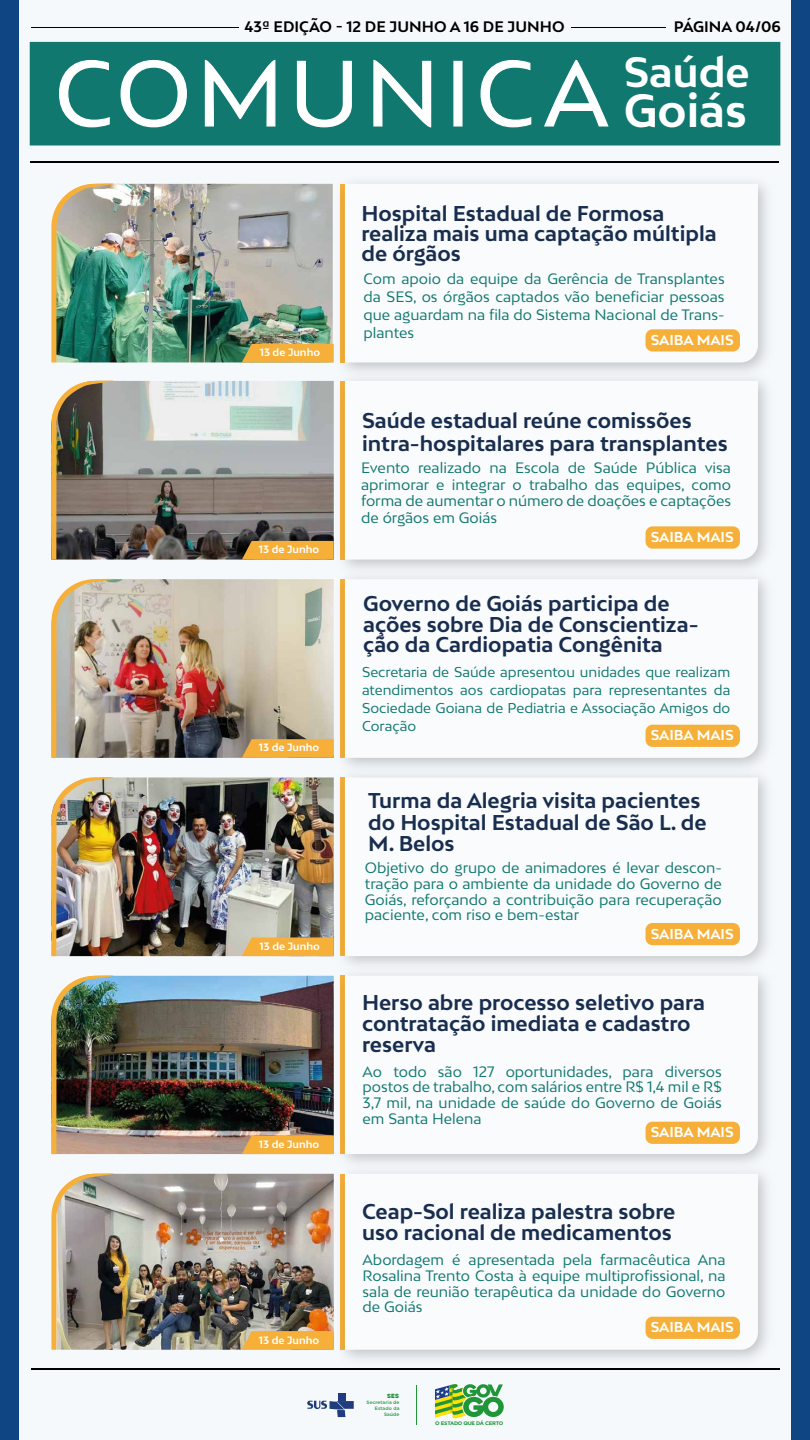
<style>
.page{position:relative;width:810px;height:1440px;background:#fff}
.page>*{position:absolute;margin:0;border:0;box-sizing:border-box;transform-origin:0 0}
.t1{font:700 44.1px "Bw Mitga";color:#fff}
.t2{font:700 40.12px "Bw Mitga";color:#fff}
.t3{font:700 20.25px/21.1px "Bw Mitga";color:#192e4e}
.t4{font:700 14.4px "Bw Mitga";color:#000}
.t5{font:14.25px/15.7px "Bw Mitga";color:#117870;text-align:justify}
.t6{font:700 13.58px "Bw Mitga";color:#fff}
.t7{font:13.5px/18.1px "Bw Mitga";color:#117870;text-align:justify}
.t8{font:700 10.05px "Bw Mitga";color:#fff}
.t9{font:5.78px "Heavitas";color:#209638}
.t10{font:700 5.1px "Gotham";letter-spacing:-.045em;color:#209638;scale:1.05 1}
.t11{font:500 4.72px/5.7px "Gotham";letter-spacing:.025em;color:#209638;text-align:right}
</style>
<div class="page">
<div style="left:7px;top:0;width:795px;height:1440px;background:#f6f9fc"></div>
<div style="left:0;top:0;width:19px;height:1440px;background:#0f4582"></div>
<div style="left:791px;top:0;width:19px;height:1440px;background:#0f4582"></div>
<div style="left:30px;top:42px;width:750px;height:104px;background:#117870;border:3px solid #117870"></div>
<hr style="left:31px;top:27px;width:207px;height:1px;background:#000">
<hr style="left:571px;top:27px;width:95px;height:1px;background:#000">
<hr style="left:30px;top:161px;width:749px;height:1px;background:#000">
<svg style="left:59px;top:59px;width:51px;height:69px"></svg>
<svg style="left:120px;top:59px;width:67px;height:69px"></svg>
<svg style="left:204px;top:59px;width:72px;height:68px"></svg>
<svg style="left:296px;top:60px;width:56px;height:68px"></svg>
<svg style="left:373px;top:59px;width:59px;height:69px"></svg>
<div style="left:453px;top:61px;width:10px;height:66px;background:#fff;border:1px solid #fff"></div>
<svg style="left:480px;top:59px;width:52px;height:69px"></svg>
<svg style="left:544px;top:59px;width:65px;height:68px"></svg>
<hr style="left:31px;top:1368px;width:749px;height:2px;background:#000">
<img style="left:331px;top:182px;width:436px;height:185px">
<svg style="left:345px;top:184px;width:413px;height:178px"></svg>
<img style="left:116px;top:184px;width:217px;height:178px">
<img style="left:51px;top:183px;width:65px;height:179px">
<div style="left:646px;top:329px;width:94px;height:23px;background:#f6b03a;border-radius:7px"></div>
<div style="left:242px;top:344px;width:92px;height:18px;background:#f6b03a"></div>
<img style="left:340px;top:367px;width:427px;height:199px">
<svg style="left:345px;top:381px;width:413px;height:179px"></svg>
<img style="left:116px;top:381px;width:218px;height:179px">
<img style="left:51px;top:380px;width:65px;height:180px">
<div style="left:646px;top:526px;width:94px;height:23px;background:#f6b03a;border-radius:7px"></div>
<svg style="left:242px;top:541px;width:92px;height:19px;background:#e7a639"></svg>
<img style="left:340px;top:566px;width:427px;height:198px">
<svg style="left:345px;top:579px;width:413px;height:179px"></svg>
<img style="left:116px;top:579px;width:218px;height:179px">
<img style="left:51px;top:578px;width:65px;height:180px">
<div style="left:646px;top:725px;width:94px;height:22px;background:#f6b03a;border-radius:7px"></div>
<svg style="left:242px;top:739px;width:92px;height:19px;background:#edac3e"></svg>
<img style="left:331px;top:764px;width:436px;height:198px">
<svg style="left:345px;top:777px;width:413px;height:179px"></svg>
<img style="left:116px;top:777px;width:218px;height:179px">
<img style="left:51px;top:777px;width:65px;height:179px">
<div style="left:646px;top:923px;width:94px;height:22px;background:#f6b03a;border-radius:7px"></div>
<svg style="left:242px;top:937px;width:92px;height:19px;background:#f0b042"></svg>
<img style="left:331px;top:962px;width:436px;height:198px">
<svg style="left:345px;top:976px;width:413px;height:178px"></svg>
<img style="left:116px;top:976px;width:218px;height:178px">
<img style="left:51px;top:975px;width:65px;height:179px">
<div style="left:646px;top:1122px;width:94px;height:22px;background:#f6b03a;border-radius:7px"></div>
<svg style="left:242px;top:1135px;width:92px;height:19px;background:#f0ac3e"></svg>
<img style="left:331px;top:1160px;width:436px;height:199px">
<svg style="left:345px;top:1174px;width:413px;height:176px"></svg>
<img style="left:116px;top:1174px;width:218px;height:176px">
<img style="left:51px;top:1173px;width:65px;height:177px">
<div style="left:646px;top:1317px;width:94px;height:22px;background:#f6b03a;border-radius:7px"></div>
<svg style="left:242px;top:1331px;width:92px;height:19px;background:#f2b041"></svg>
<div style="left:338px;top:1393px;width:8px;height:7px;background:#1f3c7d"></div>
<svg style="left:307px;top:1401px;width:47px;height:16px"></svg>
<hr style="left:416px;top:1385px;width:1px;height:40px;background:#209638">
<svg style="left:435px;top:1384px;width:69px;height:35px"></svg>
<p class="t4" style="left:245px;top:17px;width:321px">43ª EDIÇÃO - 12 DE JUNHO A 16 DE JUNHO</p>
<p class="t4" style="left:674px;top:17px;width:109px">PÁGINA 04/06</p>
<h2 class="t2" style="left:624px;top:45px;width:127px">Saúde</h2>
<h1 class="t1" style="left:624px;top:81px;width:125px">Goiás</h1>
<p class="t8" style="left:260px;top:345px;width:62px">13 de Junho</p>
<p class="t8" style="left:259px;top:543px;width:62px">13 de Junho</p>
<p class="t8" style="left:259px;top:741px;width:62px">13 de Junho</p>
<p class="t8" style="left:260px;top:940px;width:62px">13 de Junho</p>
<p class="t8" style="left:259px;top:1137px;width:62px">13 de Junho</p>
<p class="t8" style="left:259px;top:1334px;width:62px">13 de Junho</p>
<h3 class="t3" style="left:362px;top:203px;width:357px;line-height:20.1px">Hospital Estadual de Formosa realiza mais uma captação múltipla de órgãos</h3>
<p class="t5" style="left:363px;top:269px;width:363px;line-height:18.1px">Com apoio da equipe da Gerência de Transplantes da SES, os órgãos captados vão beneficiar pessoas que aguardam na fila do Sistema Nacional de Trans&shy;plantes</p>
<p class="t6" style="left:651px;top:331px;width:85px">SAIBA MAIS</p>
<h3 class="t3" style="left:362px;top:408px;width:367px;line-height:23.1px">Saúde estadual reúne comissões intra-hospitalares para transplantes</h3>
<p class="t5" style="left:361px;top:459px;width:371px;line-height:16.6px">Evento realizado na Escola de Saúde Pública visa aprimorar e integrar o trabalho das equipes, como forma de aumentar o número de doações e captações de órgãos em Goiás</p>
<p class="t6" style="left:651px;top:528px;width:85px">SAIBA MAIS</p>
<h3 class="t3" style="left:363px;top:593px;width:337px;line-height:20.4px">Governo de Goiás participa de ações sobre Dia de Conscientiza&shy;ção da Cardiopatia Congênita</h3>
<p class="t7" style="left:362px;top:662px;width:370px">Secretaria de Saúde apresentou unidades que realizam atendimentos aos cardiopatas para representantes da Sociedade Goiana de Pediatria e Associação Amigos do Coração</p>
<p class="t6" style="left:651px;top:726px;width:85px">SAIBA MAIS</p>
<h3 class="t3" style="left:368px;top:790px;width:340px;line-height:21.4px">Turma da Alegria visita pacientes do Hospital Estadual de São L. de<br>M. Belos</h3>
<p class="t5" style="left:365px;top:860px;width:359px">Objetivo do grupo de animadores é levar descon&shy;tração para o ambiente da unidade do Governo de Goiás, reforçando a contribuição para recuperação paciente, com riso e bem-estar</p>
<p class="t6" style="left:651px;top:925px;width:85px">SAIBA MAIS</p>
<h3 class="t3" style="left:362px;top:992px;width:344px">Herso abre processo seletivo para contratação imediata e cadastro reserva</h3>
<p class="t5" style="left:363px;top:1063px;width:361px">Ao todo são 127 oportunidades, para diversos postos de trabalho, com salários entre R$ 1,4 mil e R$ 3,7 mil, na unidade de saúde do Governo de Goiás em Santa Helena</p>
<p class="t6" style="left:651px;top:1123px;width:85px">SAIBA MAIS</p>
<h3 class="t3" style="left:362px;top:1200px;width:315px">Ceap-Sol realiza palestra sobre uso racional de medicamentos</h3>
<p class="t5" style="left:363px;top:1252px;width:364px">Abordagem é apresentada pela farmacêutica Ana Rosalina Trento Costa à equipe multiprofissional, na sala de reunião terapêutica da unidade do Governo de Goiás</p>
<p class="t6" style="left:651px;top:1318px;width:85px">SAIBA MAIS</p>
<p class="t9" style="left:387px;top:1393px;width:14px">SES</p>
<p class="t11" style="left:367px;top:1400px;width:34px">Secretaria de<br>Estado da<br>Saúde</p>
<p class="t10" style="left:435px;top:1421px;width:66px">O ESTADO QUE DÁ CERTO</p>
</div>
